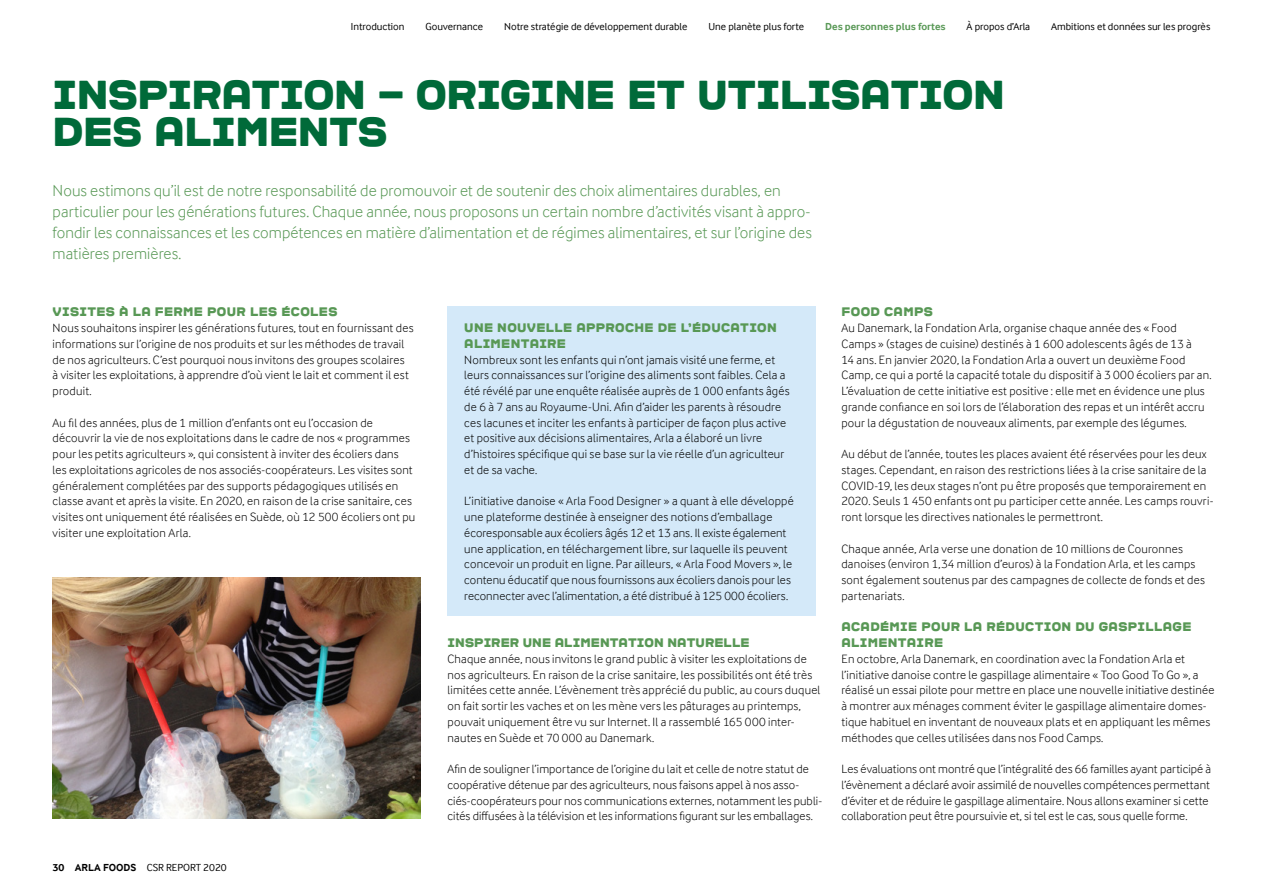
<style>
.page{position:relative;width:1263px;height:893px;background:#fff}
.page>*{position:absolute;margin:0;border:0;box-sizing:border-box;transform-origin:0 0}
.t1{font:40.5px "ARLASTRONG";letter-spacing:-.02em;color:#006a39}
.t2{font:300 16.5px/21px "Arla Inter Face";letter-spacing:.005em;color:#589855}
.t3{font:300 12.3px/15.8px "Arla Inter Face";letter-spacing:.015em;color:#000}
.t4{font:12.3px "ARLASTRONG";letter-spacing:.02em;color:#589855}
.t5{font:10.5px "Arla Inter Face";color:#000}
.t6{font:700 10.5px "Arla Inter Face";color:#589855}
.s1{font-weight:700}
</style>
<div class="page">
<img style="left:53px;top:578px;width:367px;height:241px">
<div style="left:447px;top:306px;width:369px;height:309px;background:#d4e9f9"></div>
<p class="t5" style="left:351px;top:20px;width:55px">Introduction</p>
<p class="t5" style="left:426px;top:20px;width:59px">Gouvernance</p>
<p class="t5" style="left:504px;top:20px;width:185px">Notre stratégie de développement durable</p>
<p class="t5" style="left:708px;top:20px;width:97px">Une planète plus forte</p>
<p class="t6" style="left:825px;top:20px;width:122px">Des personnes plus fortes</p>
<p class="t5" style="left:967px;top:20px;width:65px">À propos d’Arla</p>
<p class="t5" style="left:1051px;top:20px;width:161px">Ambitions et données sur les progrès</p>
<h1 class="t1" style="left:53px;top:74px;width:55px">INSP</h1>
<h1 class="t1" style="left:167px;top:74px;width:54px">IRAT</h1>
<h1 class="t1" style="left:280px;top:74px;width:581px">ION – ORIGINE ET UTILISAT</h1>
<h1 class="t1" style="left:918px;top:74px;width:55px">ION</h1>
<h1 class="t1" style="left:53px;top:112px;width:30px">DES</h1>
<h1 class="t1" style="left:154px;top:112px;width:112px">ALIMENTS</h1>
<p class="t2" style="left:53px;top:180px;width:761px">Nous estimons qu’il est de notre responsabilité de promouvoir et de soutenir des choix alimentaires durables, en particulier pour les générations futures. Chaque année, nous proposons un certain nombre d’activités visant à appro&shy;fondir les connaissances et les compétences en matière d’alimentation et de régimes alimentaires, et sur l’origine des matières premières.</p>
<p class="t4" style="left:53px;top:306px;width:45px">VISITES</p>
<p class="t4" style="left:119px;top:306px;width:47px">ÀLA FERME</p>
<p class="t4" style="left:207px;top:306px;width:11px">POUR</p>
<p class="t4" style="left:250px;top:306px;width:10px">LES</p>
<p class="t4" style="left:281px;top:306px;width:11px">ÉCOLES</p>
<p class="t3" style="left:53px;top:320px;width:362px">Nous souhaitons inspirer les générations futures, tout en fournissant des informations sur l’origine de nos produits et sur les méthodes de travail de nos agriculteurs. C’est pourquoi nous invitons des groupes scolaires<br>à visiter les exploitations, à apprendre d’où vient le lait et comment il est produit.</p>
<p class="t3" style="left:53px;top:414px;width:364px">Au fil des années, plus de 1 million d’enfants ont eu l’occasion de découvrir la vie de nos exploitations dans le cadre de nos « programmes pour les petits agriculteurs », qui consistent à inviter des écoliers dans les exploitations agricoles de nos associés-coopérateurs. Les visites sont généralement complétées par des supports pédagogiques utilisés en classe avant et après la visite. En 2020, en raison de la crise sanitaire, ces visites ont uniquement été réalisées en Suède, où 12 500 écoliers ont pu visiter une exploitation Arla.</p>
<p class="t5" style="left:53px;top:861px;width:176px"><span class="s1">30 ARLA FOODS</span> CSR REPORT 2020</p>
<p class="t4" style="left:464px;top:322px;width:44px">UNE NOUVELLE</p>
<p class="t4" style="left:576px;top:322px;width:11px">APPROC</p>
<p class="t4" style="left:634px;top:322px;width:69px">HE DE L’ÉDUCAT</p>
<p class="t4" style="left:749px;top:322px;width:18px">ION</p>
<p class="t4" style="left:464px;top:337px;width:37px">ALIMENTA</p>
<p class="t4" style="left:539px;top:337px;width:18px">IRE</p>
<p class="t3" style="left:464px;top:351px;width:327px">Nombreux sont les enfants qui n’ont jamais visité une ferme, et leurs connaissances sur l’origine des aliments sont faibles. Cela a été révélé par une enquête réalisée auprès de 1 000 enfants âgés de 6 à 7 ans au Royaume-Uni. Afin d’aider les parents à résoudre ces lacunes et inciter les enfants à participer de façon plus active et positive aux décisions alimentaires, Arla a élaboré un livre d’histoires spécifique qui se base sur la vie réelle d’un agriculteur et de sa vache.</p>
<p class="t3" style="left:464px;top:493px;width:331px">L’initiative danoise « Arla Food Designer » a quant à elle développé une plateforme destinée à enseigner des notions d’emballage écoresponsable aux écoliers âgés 12 et 13 ans. Il existe également une application, en téléchargement libre, sur laquelle ils peuvent concevoir un produit en ligne. Par ailleurs, « Arla Food Movers », le contenu éducatif que nous fournissons aux écoliers danois pour les reconnecter avec l’alimentation, a été distribué à 125 000 écoliers.</p>
<p class="t4" style="left:448px;top:637px;width:18px">INSP</p>
<p class="t4" style="left:484px;top:637px;width:18px">IRER</p>
<p class="t4" style="left:523px;top:637px;width:10px">UNE</p>
<p class="t4" style="left:555px;top:637px;width:36px">ALIMENTAT</p>
<p class="t4" style="left:637px;top:637px;width:41px">ION NATURELLE</p>
<p class="t3" style="left:448px;top:651px;width:374px">Chaque année, nous invitons le grand public à visiter les exploitations de nos agriculteurs. En raison de la crise sanitaire, les possibilités ont été très limitées cette année. L’évènement très apprécié du public, au cours duquel on fait sortir les vaches et on les mène vers les pâturages au printemps, pouvait uniquement être vu sur Internet. Il a rassemblé 165 000 inter&shy;nautes en Suède et 70 000 au Danemark.</p>
<p class="t3" style="left:448px;top:761px;width:376px">Afin de souligner l’importance de l’origine du lait et celle de notre statut de coopérative détenue par des agriculteurs, nous faisons appel à nos asso&shy;ciés-coopérateurs pour nos communications externes, notamment les publi&shy;cités diffusées à la télévision et les informations figurant sur les emballages.</p>
<p class="t4" style="left:841px;top:306px;width:20px">FOOD</p>
<p class="t4" style="left:884px;top:306px;width:20px">CAMPS</p>
<p class="t3" style="left:841px;top:320px;width:372px">Au Danemark, la Fondation Arla, organise chaque année des « Food Camps » (stages de cuisine) destinés à 1 600 adolescents âgés de 13 à<br>14 ans. En janvier 2020, la Fondation Arla a ouvert un deuxième Food Camp, ce qui a porté la capacité totale du dispositif à 3 000 écoliers par an.<br>L’évaluation de cette initiative est positive : elle met en évidence une plus grande confiance en soi lors de l’élaboration des repas et un intérêt accru pour la dégustation de nouveaux aliments, par exemple des légumes.</p>
<p class="t3" style="left:841px;top:446px;width:373px">Au début de l’année, toutes les places avaient été réservées pour les deux stages. Cependant, en raison des restrictions liées à la crise sanitaire de la COVID-19, les deux stages n’ont pu être proposés que temporairement en 2020. Seuls 1 450 enfants ont pu participer cette année. Les camps rouvri&shy;ront lorsque les directives nationales le permettront.</p>
<p class="t3" style="left:841px;top:541px;width:365px">Chaque année, Arla verse une donation de 10 millions de Couronnes danoises (environ 1,34 million d’euros) à la Fondation Arla, et les camps sont également soutenus par des campagnes de collecte de fonds et des partenariats.</p>
<p class="t4" style="left:841px;top:621px;width:21px">ACADÉM</p>
<p class="t4" style="left:900px;top:621px;width:32px">IE POUR</p>
<p class="t4" style="left:964px;top:621px;width:33px">LA RÉDUCT</p>
<p class="t4" style="left:1044px;top:621px;width:66px">IONDUGASP</p>
<p class="t4" style="left:1137px;top:621px;width:18px">ILLAGE</p>
<p class="t4" style="left:841px;top:637px;width:37px">ALIMENTA</p>
<p class="t4" style="left:916px;top:637px;width:18px">IRE</p>
<p class="t3" style="left:841px;top:651px;width:374px">En octobre, Arla Danemark, en coordination avec la Fondation Arla et l’initiative danoise contre le gaspillage alimentaire « Too Good To Go », a réalisé un essai pilote pour mettre en place une nouvelle initiative destinée à montrer aux ménages comment éviter le gaspillage alimentaire domes&shy;tique habituel en inventant de nouveaux plats et en appliquant les mêmes méthodes que celles utilisées dans nos Food Camps.</p>
<p class="t3" style="left:841px;top:761px;width:371px">Les évaluations ont montré que l’intégralité des 66 familles ayant participé à l’évènement a déclaré avoir assimilé de nouvelles compétences permettant d’éviter et de réduire le gaspillage alimentaire. Nous allons examiner si cette collaboration peut être poursuivie et, si tel est le cas, sous quelle forme.</p>
</div>
